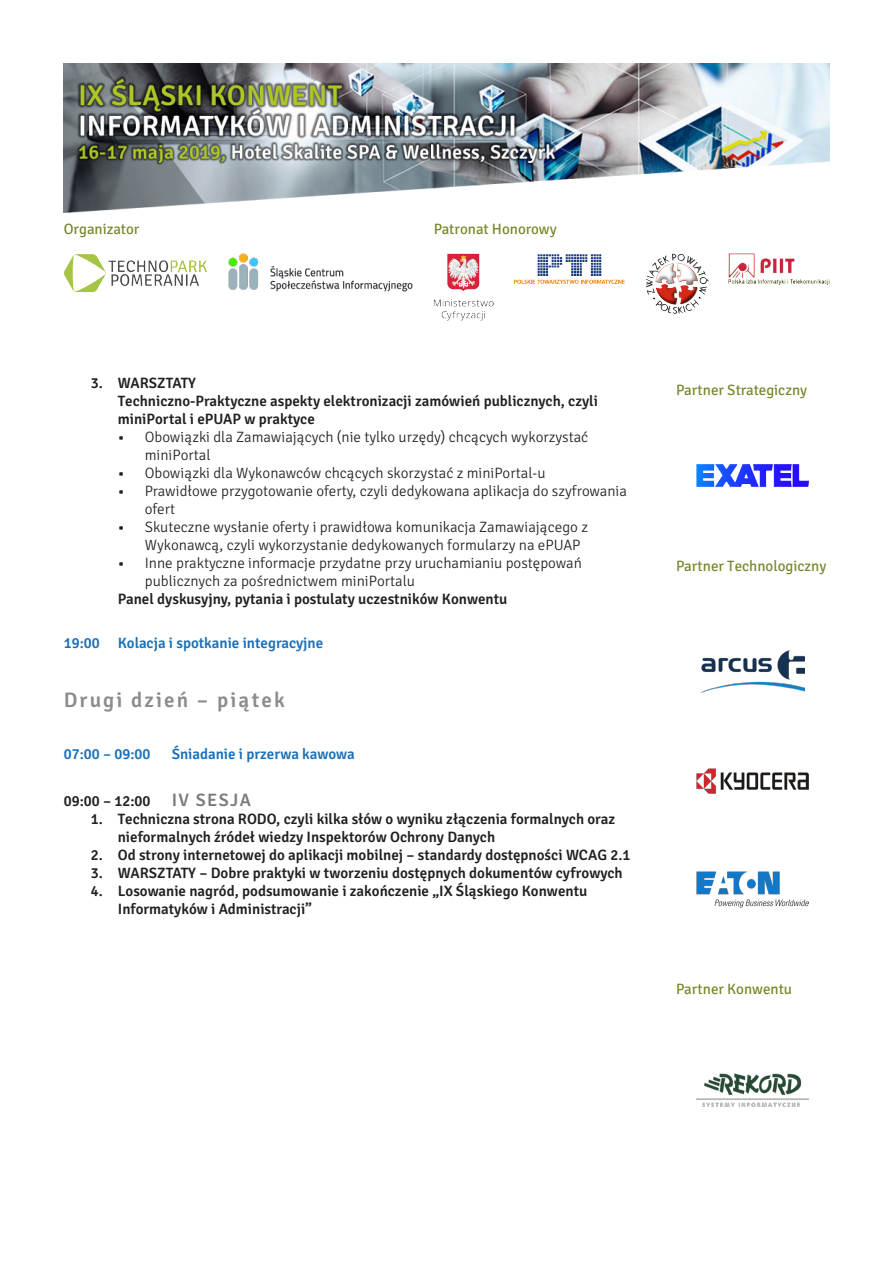
<style>
.page{position:relative;width:893px;height:1263px;background:#fff}
.page>*{position:absolute;margin:0;border:0;box-sizing:border-box;transform-origin:0 0}
.Dzień_konwentu{font:600 21px "Signika Negative";letter-spacing:.1em;color:#8a8c8f}
.Akapit_podstawowy_wc{font:600 15px/18px "Signika Negative";color:#231f20}
.t1{font:300 15px/18px "Signika Negative";color:#231f20}
.t2{font:15px "Signika Negative";color:#718726}
.Akapit_wyróżniony_ni{font:600 15px "Signika Negative";color:#1970b9}
.Akapit_podstawowy{font:600 15px "Signika Negative";color:#231f20}
.s1{font-weight:600}
.s2{font-size:18px;color:#7a7c7f}
</style>
<div class="page">
<img style="left:64px;top:254px;width:143px;height:38px">
<img style="left:434px;top:253px;width:59px;height:68px">
<img style="left:646px;top:253px;width:63px;height:61px">
<img style="left:514px;top:254px;width:111px;height:30px">
<img style="left:728px;top:253px;width:101px;height:31px">
<img style="left:701px;top:650px;width:104px;height:42px">
<img style="left:696px;top:768px;width:113px;height:25px">
<img style="left:696px;top:871px;width:113px;height:37px">
<img style="left:64px;top:64px;width:765px;height:149px">
<img style="left:229px;top:253px;width:184px;height:38px">
<img style="left:696px;top:465px;width:113px;height:22px">
<img style="left:696px;top:1074px;width:113px;height:32px">
<p class="t2" style="left:64px;top:220px;width:77px">Organizator</p>
<p class="t2" style="left:434px;top:220px;width:124px">Patronat Honorowy</p>
<p class="Akapit_podstawowy_wc" style="left:91px;top:374px;width:107px">3. WARSZTATY</p>
<p class="Akapit_podstawowy_wc" style="left:118px;top:392px;width:482px">Techniczno-Praktyczne aspekty elektronizacji zamówień publicznych, czyli miniPortal i ePUAP w praktyce</p>
<p class="t1" style="left:145px;top:429px;width:445px;text-indent:-27px"><span class="s1">•</span> Obowiązki dla Zamawiających (nie tylko urzędy) chcących wykorzystać miniPortal</p>
<p class="t1" style="left:118px;top:465px;width:429px"><span class="s1">•</span> Obowiązki dla Wykonawców chcących skorzystać z miniPortal-u</p>
<p class="t1" style="left:145px;top:483px;width:484px;text-indent:-27px"><span class="s1">•</span> Prawidłowe przygotowanie oferty, czyli dedykowana aplikacja do szyfrowania ofert</p>
<p class="t1" style="left:145px;top:519px;width:445px;text-indent:-27px"><span class="s1">•</span> Skuteczne wysłanie oferty i prawidłowa komunikacja Zamawiającego z<br>Wykonawcą, czyli wykorzystanie dedykowanych formularzy na ePUAP</p>
<p class="t1" style="left:145px;top:555px;width:439px;text-indent:-27px"><span class="s1">•</span> Inne praktyczne informacje przydatne przy uruchamianiu postępowań publicznych za pośrednictwem miniPortalu</p>
<p class="Akapit_podstawowy_wc" style="left:118px;top:590px;width:391px">Panel dyskusyjny, pytania i postulaty uczestników Konwentu</p>
<p class="Akapit_wyróżniony_ni" style="left:64px;top:634px;width:261px">19:00 Kolacja i spotkanie integracyjne</p>
<p class="Dzień_konwentu" style="left:64px;top:688px;width:223px">Drugi dzień – piątek</p>
<p class="Akapit_wyróżniony_ni" style="left:64px;top:745px;width:88px">07:00 – 09:00</p>
<p class="Akapit_wyróżniony_ni" style="left:172px;top:745px;width:184px">Śniadanie i przerwa kawowa</p>
<p class="Akapit_podstawowy" style="left:64px;top:792px;width:189px">09:00 – 12:00 <span class="s2">IV SESJA</span></p>
<p class="Akapit_podstawowy_wc" style="left:118px;top:810px;width:499px;text-indent:-27px">1. Techniczna strona RODO, czyli kilka słów o wyniku złączenia formalnych oraz nieformalnych źródeł wiedzy Inspektorów Ochrony Danych</p>
<p class="Akapit_podstawowy_wc" style="left:91px;top:846px;width:541px">2. Od strony internetowej do aplikacji mobilnej – standardy dostępności WCAG 2.1</p>
<p class="Akapit_podstawowy_wc" style="left:91px;top:864px;width:533px">3. WARSZTATY – Dobre praktyki w tworzeniu dostępnych dokumentów cyfrowych</p>
<p class="Akapit_podstawowy_wc" style="left:118px;top:882px;width:471px;text-indent:-27px">4. Losowanie nagród, podsumowanie i zakończenie „IX Śląskiego Konwentu<br>Informatyków i Administracji”</p>
<p class="t2" style="left:676px;top:382px;width:133px">Partner Strategiczny</p>
<p class="t2" style="left:676px;top:557px;width:152px">Partner Technologiczny</p>
<p class="t2" style="left:676px;top:980px;width:117px">Partner Konwentu</p>
</div>
